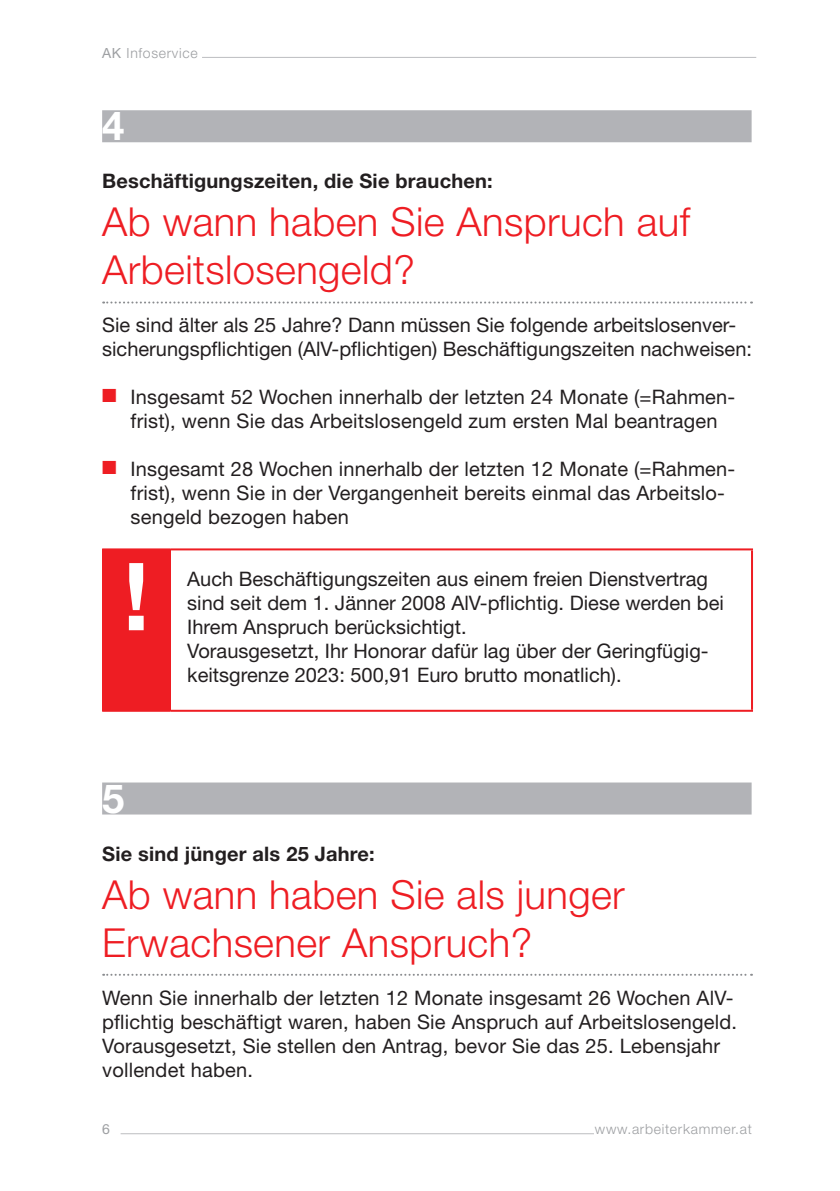
<style>
.page{position:relative;width:840px;height:1191px;background:#fff}
.page>*{position:absolute;margin:0;border:0;box-sizing:border-box;transform-origin:0 0}
.t1{font:700 94px "Helvetica Neue LT Std";color:#fff}
.t2{font:300 40px/48px "Helvetica Neue LT Std";letter-spacing:.01em;color:#ee1d23}
.t3{font:700 40px "Helvetica Neue LT Std";color:#fff}
.t4{font:20px/24px "Helvetica Neue LT Std";letter-spacing:.01em;color:#231f20}
.t5{font:700 20px "Helvetica Neue LT Std";letter-spacing:.01em;color:#231f20}
.t6{font:300 14px "Helvetica Neue LT Std";letter-spacing:.05em;color:#9d9fa2}
.t7{font:14px "Helvetica Neue LT Std";color:#9d9fa2}
.s1{font-weight:400}
.s2{color:#ee1d23}
</style>
<div class="page">
<hr style="left:120px;top:1133px;width:473px;height:1px;background:#bcbdc0">
<hr style="left:202px;top:57px;width:553px;height:1px;background:#bcbdc0">
<div style="left:102px;top:110px;width:649px;height:32px;background:#b2b3b7"></div>
<svg style="left:103px;top:301px;width:648px;height:2px"></svg>
<div style="left:102px;top:782px;width:649px;height:32px;background:#b2b3b7"></div>
<svg style="left:103px;top:973px;width:648px;height:2px"></svg>
<div style="left:102px;top:549px;width:68px;height:162px;background:#ee1d23"></div>
<hr style="left:102px;top:548px;width:68px;height:2px;background:#ee1d23">
<hr style="left:102px;top:710px;width:68px;height:2px;background:#ee1d23">
<hr style="left:170px;top:548px;width:582px;height:2px;background:#ee1d23">
<hr style="left:750px;top:550px;width:2px;height:160px;background:#ee1d23">
<hr style="left:170px;top:710px;width:582px;height:2px;background:#ee1d23">
<p class="t6" style="left:102px;top:44px;width:97px"><span class="s1">AK</span> Infoservice</p>
<h2 class="t3" style="left:102px;top:101px;width:24px">4</h2>
<p class="t5" style="left:102px;top:169px;width:392px">Beschäftigungszeiten, die Sie brauchen:</p>
<h2 class="t2" style="left:102px;top:197px;width:589px">Ab wann haben Sie Anspruch auf<br>Arbeitslosengeld?</h2>
<p class="t4" style="left:102px;top:313px;width:651px">Sie sind älter als 25 Jahre? Dann müssen Sie folgende arbeitslosenver&shy;sicherungspflichtigen (AlV-pflichtigen) Beschäftigungszeiten nachweisen:</p>
<p class="t4" style="left:102px;top:385px;width:634px;text-align:center"><span class="s2">■</span> Insgesamt 52 Wochen innerhalb der letzten 24 Monate (=Rahmen&shy;frist), wenn Sie das Arbeitslosengeld zum ersten Mal beantragen</p>
<p class="t4" style="left:130px;top:457px;width:606px;text-indent:-28px"><span class="s2">■</span> Insgesamt 28 Wochen innerhalb der letzten 12 Monate (=Rahmen&shy;frist), wenn Sie in der Vergangenheit bereits einmal das Arbeitslo&shy;sengeld bezogen haben</p>
<h1 class="t1" style="left:123px;top:538px;width:28px">!</h1>
<p class="t4" style="left:187px;top:567px;width:538px">Auch Beschäftigungszeiten aus einem freien Dienstvertrag sind seit dem 1. Jänner 2008 AlV-pflichtig. Diese werden bei Ihrem Anspruch berücksichtigt.<br>Vorausgesetzt, Ihr Honorar dafür lag über der Geringfügig&shy;keitsgrenze 2023: 500,91 Euro brutto monatlich).</p>
<h2 class="t3" style="left:102px;top:773px;width:24px">5</h2>
<p class="t5" style="left:102px;top:841px;width:274px">Sie sind jünger als 25 Jahre:</p>
<h2 class="t2" style="left:102px;top:869px;width:524px">Ab wann haben Sie als junger<br>Erwachsener Anspruch?</h2>
<p class="t4" style="left:102px;top:985px;width:636px">Wenn Sie innerhalb der letzten 12 Monate insgesamt 26 Wochen AlV&shy;pflichtig beschäftigt waren, haben Sie Anspruch auf Arbeitslosengeld.<br>Vorausgesetzt, Sie stellen den Antrag, bevor Sie das 25. Lebensjahr vollendet haben.</p>
<p class="t7" style="left:102px;top:1120px;width:9px">6</p>
<p class="t6" style="left:594px;top:1120px;width:158px">www.arbeiterkammer.at</p>
</div>
